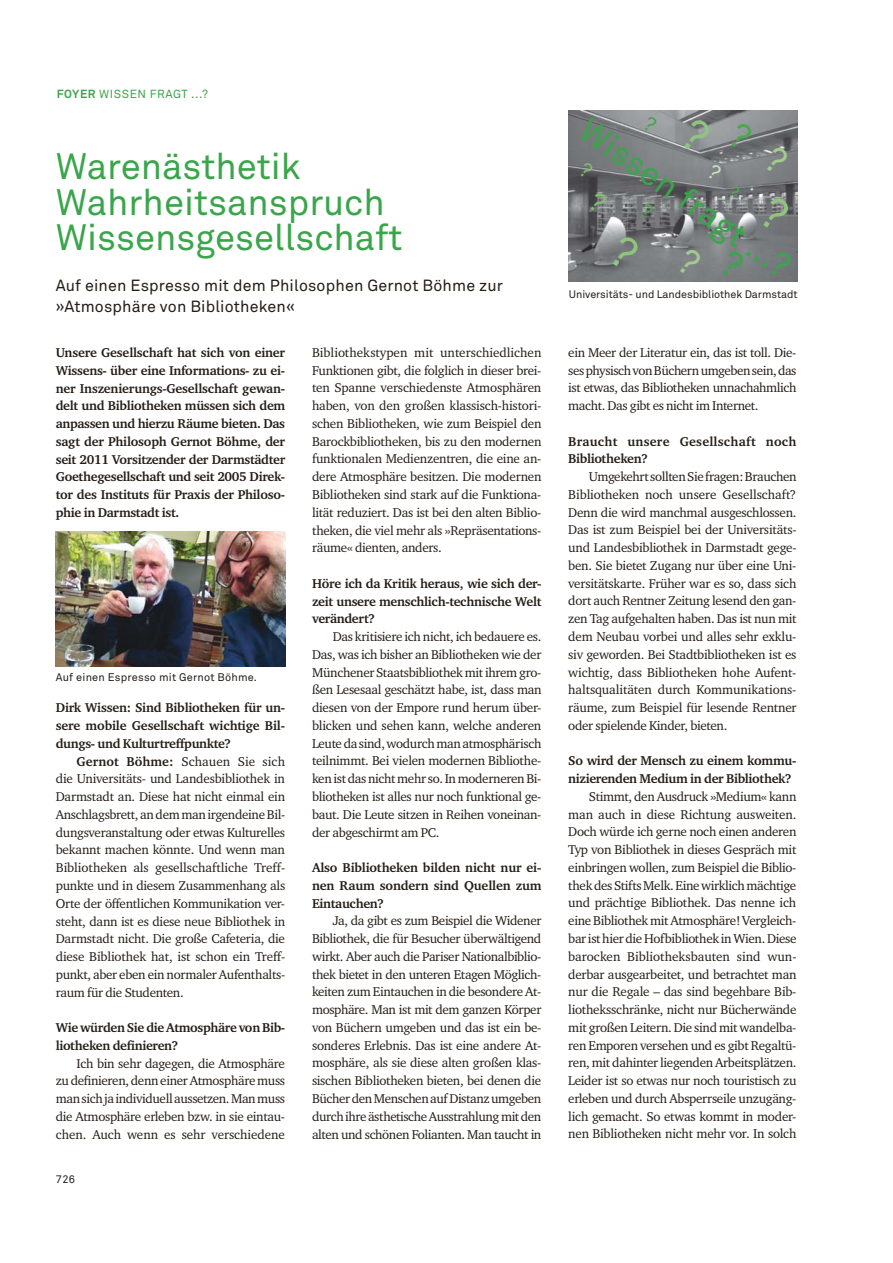
<style>
.page{position:relative;width:893px;height:1263px;background:#fff}
.page>*{position:absolute;margin:0;border:0;box-sizing:border-box;transform-origin:0 0}
.t1{font:36.45px/35.5px "Akkurat Pro";color:#3aa54b}
.t2{font:33.6px "Akkurat Pro";color:#3aa54b}
.t3{font:16.05px/20.4px "Akkurat Pro";letter-spacing:.01em;color:#251d16}
.t4{font:13.05px/17.7px "Charter ITC Pro";letter-spacing:-.025em;color:#251d16;text-align:justify}
.t5{font:700 13.05px/17.7px "Charter ITC Pro";letter-spacing:-.02em;color:#251d16;text-align:justify}
.t6{font:700 13.05px/17.7px "Charter ITC Pro";letter-spacing:.015em;color:#251d16}
.t7{font:11.7px "Akkurat Pro";letter-spacing:.05em;color:#3aa54b}
.t8{font:10.95px "Akkurat Pro";letter-spacing:.02em;color:#251d16}
.t9{font:10.8px "Akkurat Pro";letter-spacing:-.005em;color:#251d16}
.s1{font-weight:700}
</style>
<div class="page">
<img style="left:56px;top:532px;width:229px;height:135px">
<img style="left:568px;top:111px;width:229px;height:171px">
<svg style="left:587px;top:191px;width:20px;height:22px"></svg>
<svg style="left:678px;top:117px;width:34px;height:37px"></svg>
<svg style="left:607px;top:234px;width:34px;height:37px"></svg>
<svg style="left:757px;top:195px;width:34px;height:37px"></svg>
<svg style="left:728px;top:184px;width:12px;height:14px"></svg>
<svg style="left:638px;top:202px;width:16px;height:18px"></svg>
<svg style="left:706px;top:164px;width:16px;height:17px"></svg>
<svg style="left:642px;top:115px;width:16px;height:17px"></svg>
<svg style="left:578px;top:161px;width:16px;height:17px"></svg>
<svg style="left:675px;top:247px;width:27px;height:29px"></svg>
<svg style="left:762px;top:145px;width:27px;height:30px"></svg>
<svg style="left:719px;top:249px;width:27px;height:29px"></svg>
<svg style="left:727px;top:121px;width:27px;height:29px"></svg>
<p class="t7" style="left:57px;top:89px;width:153px"><span class="s1">FOYER</span> WISSEN FRAGT ...?</p>
<h1 class="t1" style="left:56px;top:153px;width:348px">Warenästhetik<br>Wahrheitsanspruch<br>Wissensgesellschaft</h1>
<p class="t3" style="left:56px;top:277px;width:449px">Auf einen Espresso mit dem Philosophen Gernot Böhme zur »Atmosphäre von Bibliotheken«</p>
<p class="t5" style="left:56px;top:344px;width:231px">Unsere Gesellschaft hat sich von einer Wissens- über eine Informations- zu ei&shy;ner Inszenierungs-Gesellschaft gewan&shy;delt und Bibliotheken müssen sich dem anpassen und hierzu Räume bieten. Das sagt der Philosoph Gernot Böhme, der seit 2011 Vorsitzender der Darmstädter Goethegesellschaft und seit 2005 Direk&shy;tor des Instituts für Praxis der Philoso&shy;phie in Darmstadt ist.</p>
<p class="t8" style="left:56px;top:673px;width:203px">Auf einen Espresso mit Gernot Böhme.</p>
<p class="t5" style="left:56px;top:700px;width:231px">Dirk Wissen: Sind Bibliotheken für un&shy;sere mobile Gesellschaft wichtige Bil&shy;dungs- und Kulturtreffpunkte?</p>
<p class="t4" style="left:56px;top:753px;width:231px;text-indent:21px"><span class="s1">Gernot Böhme:</span> Schauen Sie sich die Universitäts- und Landesbibliothek in Darmstadt an. Diese hat nicht einmal ein Anschlagsbrett, an dem man irgendeine Bil&shy;dungsveranstaltung oder etwas Kulturelles bekannt machen könnte. Und wenn man Bibliotheken als gesellschaftliche Treff&shy;punkte und in diesem Zusammenhang als Orte der öffentlichen Kommunikation ver&shy;steht, dann ist es diese neue Bibliothek in Darmstadt nicht. Die große Cafeteria, die diese Bibliothek hat, ist schon ein Treff&shy;punkt, aber eben ein normaler Aufenthalts&shy;raum für die Studenten.</p>
<p class="t5" style="left:56px;top:1019px;width:231px">Wie würden Sie die Atmosphäre von Bib&shy;liotheken definieren?</p>
<p class="t4" style="left:56px;top:1055px;width:231px;text-indent:21px">Ich bin sehr dagegen, die Atmosphäre zu definieren, denn einer Atmosphäre muss man sich ja individuell aussetzen. Man muss die Atmosphäre erleben bzw. in sie eintau&shy;chen. Auch wenn es sehr verschiedene</p>
<p class="t8" style="left:56px;top:1175px;width:21px">726</p>
<p class="t4" style="left:312px;top:344px;width:231px">Bibliothekstypen mit unterschiedlichen Funktionen gibt, die folglich in dieser brei&shy;ten Spanne verschiedenste Atmosphären haben, von den großen klassisch-histori&shy;schen Bibliotheken, wie zum Beispiel den Barockbibliotheken, bis zu den modernen funktionalen Medienzentren, die eine an&shy;dere Atmosphäre besitzen. Die modernen Bibliotheken sind stark auf die Funktiona&shy;lität reduziert. Das ist bei den alten Biblio&shy;theken, die viel mehr als »Repräsentations&shy;räume« dienten, anders.</p>
<p class="t5" style="left:312px;top:575px;width:231px">Höre ich da Kritik heraus, wie sich der&shy;zeit unsere menschlich-technische Welt verändert?</p>
<p class="t4" style="left:312px;top:628px;width:231px;text-indent:21px">Das kritisiere ich nicht, ich bedauere es.<br>Das, was ich bisher an Bibliotheken wie der Münchener Staatsbibliothek mit ihrem gro&shy;ßen Lesesaal geschätzt habe, ist, dass man diesen von der Empore rund herum über&shy;blicken und sehen kann, welche anderen Leute da sind, wodurch man atmosphärisch teilnimmt. Bei vielen modernen Bibliothe&shy;ken ist das nicht mehr so. In moderneren Bi&shy;bliotheken ist alles nur noch funktional ge&shy;baut. Die Leute sitzen in Reihen voneinan&shy;der abgeschirmt am PC.</p>
<p class="t5" style="left:312px;top:859px;width:231px">Also Bibliotheken bilden nicht nur ei&shy;nen Raum sondern sind Quellen zum Eintauchen?</p>
<p class="t4" style="left:312px;top:913px;width:231px;text-indent:21px">Ja, da gibt es zum Beispiel die Widener Bibliothek, die für Besucher überwältigend wirkt. Aber auch die Pariser Nationalbiblio&shy;thek bietet in den unteren Etagen Möglich&shy;keiten zum Eintauchen in die besondere At&shy;mosphäre. Man ist mit dem ganzen Körper von Büchern umgeben und das ist ein be&shy;sonderes Erlebnis. Das ist eine andere At&shy;mosphäre, als sie diese alten großen klas&shy;sischen Bibliotheken bieten, bei denen die Bücher den Menschen auf Distanz umgeben durch ihre ästhetische Ausstrahlung mit den alten und schönen Folianten. Man taucht in</p>
<h2 class="t2" style="left:591px;top:116px;width:250px;rotate:35deg">Wissen fragt ...?</h2>
<p class="t9" style="left:569px;top:291px;width:230px">Universitäts- und Landesbibliothek Darmstadt</p>
<p class="t4" style="left:568px;top:344px;width:230px">ein Meer der Literatur ein, das ist toll. Die&shy;ses physisch von Büchern umgeben sein, das ist etwas, das Bibliotheken unnachahmlich macht. Das gibt es nicht im Internet.</p>
<p class="t6" style="left:568px;top:433px;width:230px">Braucht unsere Gesellschaft noch<br>Bibliotheken?</p>
<p class="t4" style="left:568px;top:468px;width:230px;text-indent:21px">Umgekehrt sollten Sie fragen: Brauchen Bibliotheken noch unsere Gesellschaft?<br>Denn die wird manchmal ausgeschlossen.<br>Das ist zum Beispiel bei der Universitäts&shy;und Landesbibliothek in Darmstadt gege&shy;ben. Sie bietet Zugang nur über eine Uni&shy;versitätskarte. Früher war es so, dass sich dort auch Rentner Zeitung lesend den gan&shy;zen Tag aufgehalten haben. Das ist nun mit dem Neubau vorbei und alles sehr exklu&shy;siv geworden. Bei Stadtbibliotheken ist es wichtig, dass Bibliotheken hohe Aufent&shy;haltsqualitäten durch Kommunikations&shy;räume, zum Beispiel für lesende Rentner oder spielende Kinder, bieten.</p>
<p class="t5" style="left:568px;top:753px;width:230px">So wird der Mensch zu einem kommu&shy;nizierenden Medium in der Bibliothek?</p>
<p class="t4" style="left:568px;top:788px;width:230px;text-indent:21px">Stimmt, den Ausdruck »Medium« kann man auch in diese Richtung ausweiten.<br>Doch würde ich gerne noch einen anderen Typ von Bibliothek in dieses Gespräch mit einbringen wollen, zum Beispiel die Biblio&shy;thek des Stifts Melk. Eine wirklich mächtige und prächtige Bibliothek. Das nenne ich eine Bibliothek mit Atmosphäre! Vergleich&shy;bar ist hier die Hofbibliothek in Wien. Diese barocken Bibliotheksbauten sind wun&shy;derbar ausgearbeitet, und betrachtet man nur die Regale – das sind begehbare Bib&shy;liotheksschränke, nicht nur Bücherwände mit großen Leitern. Die sind mit wandelba&shy;ren Emporen versehen und es gibt Regaltü&shy;ren, mit dahinter liegenden Arbeitsplätzen.<br>Leider ist so etwas nur noch touristisch zu erleben und durch Absperrseile unzugäng&shy;lich gemacht. So etwas kommt in moder&shy;nen Bibliotheken nicht mehr vor. In solch</p>
</div>
